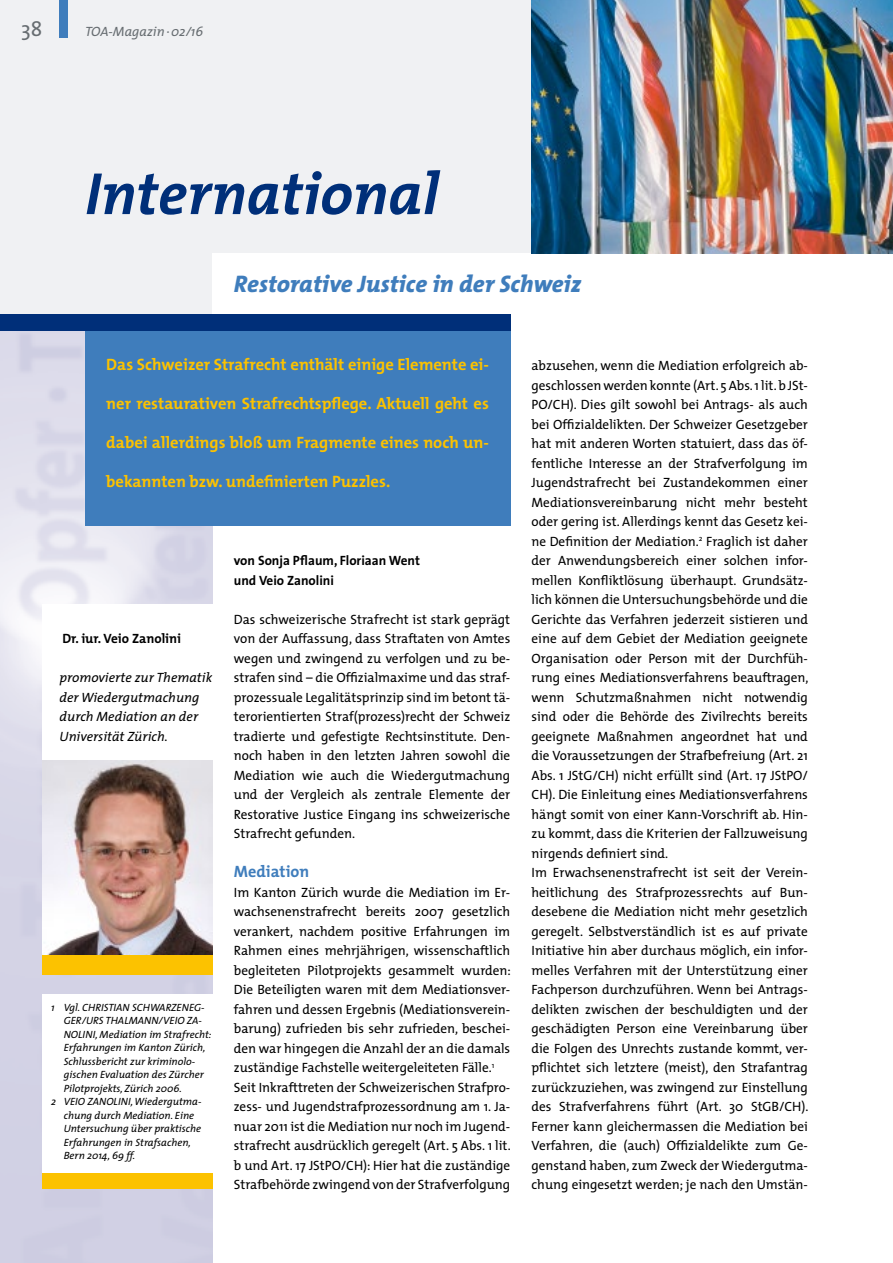
<style>
.page{position:relative;width:893px;height:1263px;background:#fff}
.page>*{position:absolute;margin:0;border:0;box-sizing:border-box;transform-origin:0 0}
.t1{font:italic 700 60px "The Mix";color:#002f79}
.t2{font:italic 800 24px "The Mix";color:#3f7dbc}
.t3{font:21px "The Mix";color:#676d71}
.t4{font:700 16.5px "The Mix";color:#fcc200}
.t5{font:700 16.5px "The Mix";color:#3f7dbc}
.t6{font:13.5px/19.5px "The Mix";color:#000}
.t7{font:italic 13.5px/19.5px "The Mix";color:#000}
.t8{font:700 13.5px/19.5px "The Sans";color:#000}
.t9{font:700 13.5px "The Mix";color:#000}
.t10{font:italic 13.5px "The Mix";color:#676d71}
.t11{font:italic 10.5px "The Mix";color:#000}
</style>
<div class="page">
<img style="left:0;top:331px;width:213px;height:932px">
<div style="left:0;top:0;width:808px;height:314px;background:#f0f1f3"></div>
<div style="left:85px;top:331px;width:425px;height:195px;background:#3f7dbc"></div>
<div style="left:213px;top:253px;width:595px;height:78px;background:#fff"></div>
<img style="left:531px;top:0;width:362px;height:253px">
<div style="left:0;top:314px;width:510px;height:17px;background:#002f79"></div>
<div style="left:43px;top:604px;width:178px;height:355px;background:#fff"></div>
<img style="left:43px;top:760px;width:170px;height:195px">
<div style="left:43px;top:955px;width:170px;height:20px;background:#fcc200"></div>
<div style="left:43px;top:1173px;width:170px;height:16px;background:#fcc200"></div>
<div style="left:43px;top:994px;width:172px;height:179px;background:#fff"></div>
<div style="left:60px;top:0;width:8px;height:38px;background:#3f7dbc"></div>
<h3 class="t3" style="left:21px;top:12px;width:23px">38</h3>
<p class="t10" style="left:85px;top:21px;width:120px">TOA-Magazin · 02/16</p>
<h1 class="t1" style="left:85px;top:144px;width:355px">International</h1>
<h2 class="t2" style="left:234px;top:264px;width:349px">Restorative Justice in der Schweiz</h2>
<p class="t4" style="left:106px;top:351px;width:384px">Das Schweizer Strafrecht enthält einige Elemente ei-</p>
<p class="t4" style="left:106px;top:390px;width:384px">ner restaurativen Strafrechtspflege. Aktuell geht es</p>
<p class="t4" style="left:106px;top:429px;width:384px">dabei allerdings bloß um Fragmente eines noch un-</p>
<p class="t4" style="left:106px;top:468px;width:285px">bekannten bzw. undefinierten Puzzles.</p>
<p class="t9" style="left:62px;top:627px;width:120px">Dr. iur. Veio Zanolini</p>
<p class="t7" style="left:60px;top:667px;width:154px">promovierte zur Thematik der Wiedergutmachung durch Mediation an der<br>Universität Zürich.</p>
<p class="t11" style="left:51px;top:998px;width:155px">1 Vgl. CHRISTIAN SCHWARZENEG-</p>
<p class="t11" style="left:64px;top:1012px;width:140px">GER/URS THALMANN/VEIO ZA-</p>
<p class="t11" style="left:64px;top:1025px;width:149px">NOLINI, Mediation im Strafrecht:</p>
<p class="t11" style="left:64px;top:1039px;width:143px">Erfahrungen im Kanton Zürich,</p>
<p class="t11" style="left:64px;top:1052px;width:133px">Schlussbericht zur kriminolo-</p>
<p class="t11" style="left:64px;top:1066px;width:142px">gischen Evaluation des Zürcher</p>
<p class="t11" style="left:64px;top:1079px;width:119px">Pilotprojekts, Zürich 2006.</p>
<p class="t11" style="left:51px;top:1093px;width:152px">2 VEIO ZANOLINI, Wiedergutma-</p>
<p class="t11" style="left:64px;top:1106px;width:132px">chung durch Mediation. Eine</p>
<p class="t11" style="left:64px;top:1120px;width:139px">Untersuchung über praktische</p>
<p class="t11" style="left:64px;top:1133px;width:129px">Erfahrungen in Strafsachen,</p>
<p class="t11" style="left:64px;top:1147px;width:73px">Bern 2014, 69 ff.</p>
<p class="t8" style="left:234px;top:550px;width:188px">von Sonja Pflaum, Floriaan Went und Veio Zanolini</p>
<p class="t6" style="left:234px;top:609px;width:278px;text-align:justify">Das schweizerische Strafrecht ist stark geprägt von der Auffassung, dass Straftaten von Amtes wegen und zwingend zu verfolgen und zu be&shy;strafen sind – die Offizialmaxime und das straf&shy;prozessuale Legalitätsprinzip sind im betont tä&shy;terorientierten Straf(prozess)recht der Schweiz tradierte und gefestigte Rechtsinstitute. Den&shy;noch haben in den letzten Jahren sowohl die Mediation wie auch die Wiedergutmachung und der Vergleich als zentrale Elemente der Restorative Justice Eingang ins schweizerische Strafrecht gefunden.</p>
<p class="t5" style="left:234px;top:858px;width:77px">Mediation</p>
<p class="t6" style="left:234px;top:882px;width:279px">Im Kanton Zürich wurde die Mediation im Er&shy;wachsenenstrafrecht bereits 2007 gesetzlich verankert, nachdem positive Erfahrungen im Rahmen eines mehrjährigen, wissenschaftlich begleiteten Pilotprojekts gesammelt wurden:<br>Die Beteiligten waren mit dem Mediationsver&shy;fahren und dessen Ergebnis (Mediationsverein&shy;barung) zufrieden bis sehr zufrieden, beschei&shy;den war hingegen die Anzahl der an die damals zuständige Fachstelle weitergeleiteten Fälle. <sup>1<br></sup>Seit Inkrafttreten der Schweizerischen Strafpro&shy;zess- und Jugendstrafprozessordnung am 1. Ja&shy;nuar 2011 ist die Mediation nur noch im Jugend&shy;strafrecht ausdrücklich geregelt (Art. 5 Abs. 1 lit. b und Art. 17 JStPO/CH): Hier hat die zuständige Strafbehörde zwingend von der Strafverfolgung</p>
<p class="t6" style="left:531px;top:355px;width:279px">abzusehen, wenn die Mediation erfolgreich ab&shy;geschlossen werden konnte (Art. 5 Abs. 1 lit. b JSt-PO/CH). Dies gilt sowohl bei Antrags- als auch bei Offizialdelikten. Der Schweizer Gesetzgeber hat mit anderen Worten statuiert, dass das öf&shy;fentliche Interesse an der Strafverfolgung im Jugendstrafrecht bei Zustandekommen einer Mediationsvereinbarung nicht mehr besteht oder gering ist. Allerdings kennt das Gesetz kei&shy;ne Definition der Mediation. <sup>2</sup> Fraglich ist daher der Anwendungsbereich einer solchen infor&shy;mellen Konfliktlösung überhaupt. Grundsätz&shy;lich können die Untersuchungsbehörde und die Gerichte das Verfahren jederzeit sistieren und eine auf dem Gebiet der Mediation geeignete Organisation oder Person mit der Durchfüh&shy;rung eines Mediationsverfahrens beauftragen, wenn Schutzmaßnahmen nicht notwendig sind oder die Behörde des Zivilrechts bereits geeignete Maßnahmen angeordnet hat und die Voraussetzungen der Strafbefreiung (Art. 21<br>Abs. 1 JStG/CH) nicht erfüllt sind (Art. 17 JStPO/ CH). Die Einleitung eines Mediationsverfahrens hängt somit von einer Kann-Vorschrift ab. Hin&shy;zu kommt, dass die Kriterien der Fallzuweisung nirgends definiert sind.<br>Im Erwachsenenstrafrecht ist seit der Verein&shy;heitlichung des Strafprozessrechts auf Bun&shy;desebene die Mediation nicht mehr gesetzlich geregelt. Selbstverständlich ist es auf private Initiative hin aber durchaus möglich, ein infor&shy;melles Verfahren mit der Unterstützung einer Fachperson durchzuführen. Wenn bei Antrags&shy;delikten zwischen der beschuldigten und der geschädigten Person eine Vereinbarung über die Folgen des Unrechts zustande kommt, ver&shy;pflichtet sich letztere (meist), den Strafantrag zurückzuziehen, was zwingend zur Einstellung des Strafverfahrens führt (Art. 30 StGB/CH).<br>Ferner kann gleichermassen die Mediation bei Verfahren, die (auch) Offizialdelikte zum Ge&shy;genstand haben, zum Zweck der Wiedergutma&shy;chung eingesetzt werden; je nach den Umstän-</p>
</div>
